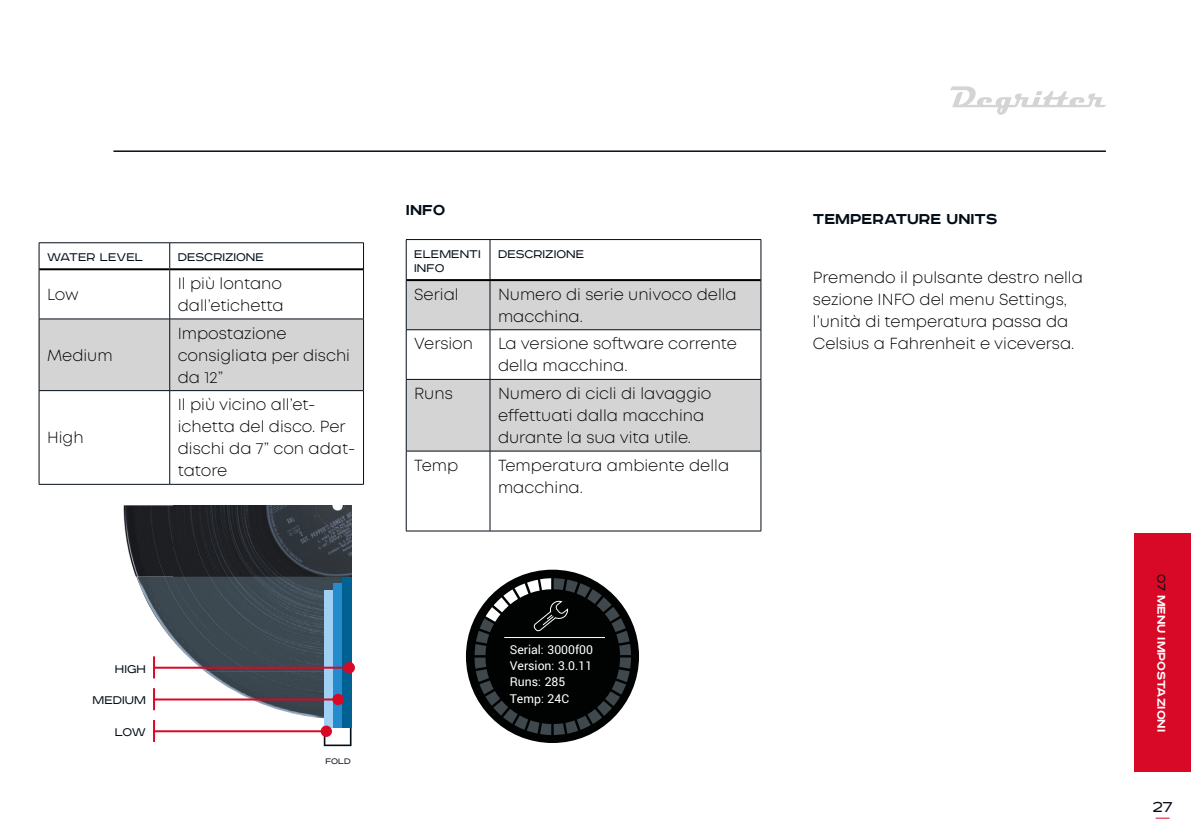
<style>
.page{position:relative;width:1191px;height:840px;background:#fff}
.page>*{position:absolute;margin:0;border:0;box-sizing:border-box;transform-origin:0 0}
.t1{font:700 18px "Road Radio";color:#030d18}
.t2{font:300 18px "Road Radio";color:#030d18}
.t3{font:300 16px/22px "Mont";color:#000}
.t4{font:300 14px/14px "Road Radio";color:#030d18}
.t5{font:700 14px "Road Radio";color:#fff}
.t6{font:13.6px/16.2px "Yantramanav";color:#fff}
.t7{font:300 10px "Road Radio";color:#030d18}
.s1{font-weight:300;color:#030d18}
</style>
<div class="page">
<svg style="left:1155px;top:817px;width:14px;height:1px"></svg>
<svg style="left:950px;top:86px;width:156px;height:29px"></svg>
<hr style="left:113px;top:150px;width:993px;height:2px;background:#030d18">
<div style="left:1134px;top:533px;width:57px;height:238px;background:#d70926"></div>
<svg style="left:407px;top:281px;width:353px;height:169px;fill:#d3d4d3"></svg>
<hr style="left:406px;top:239px;width:84px;height:1px;background:#030d18">
<hr style="left:406px;top:240px;width:1px;height:40px;background:#030d18">
<hr style="left:490px;top:239px;width:271px;height:1px;background:#030d18">
<hr style="left:489px;top:240px;width:1px;height:39px;background:#030d18">
<hr style="left:760px;top:240px;width:1px;height:40px;background:#030d18">
<hr style="left:406px;top:280px;width:1px;height:49px;background:#030d18">
<hr style="left:489px;top:281px;width:1px;height:48px;background:#030d18">
<hr style="left:760px;top:280px;width:1px;height:49px;background:#030d18">
<hr style="left:406px;top:329px;width:84px;height:1px;background:#030d18">
<hr style="left:406px;top:330px;width:1px;height:49px;background:#030d18">
<hr style="left:490px;top:329px;width:271px;height:1px;background:#030d18">
<hr style="left:489px;top:330px;width:1px;height:49px;background:#030d18">
<hr style="left:760px;top:330px;width:1px;height:49px;background:#030d18">
<hr style="left:406px;top:379px;width:84px;height:1px;background:#030d18">
<hr style="left:406px;top:379px;width:1px;height:71px;background:#030d18">
<hr style="left:490px;top:379px;width:271px;height:1px;background:#030d18">
<hr style="left:489px;top:379px;width:1px;height:71px;background:#030d18">
<hr style="left:760px;top:379px;width:1px;height:71px;background:#030d18">
<hr style="left:406px;top:450px;width:84px;height:1px;background:#030d18">
<hr style="left:406px;top:451px;width:1px;height:79px;background:#030d18">
<hr style="left:490px;top:450px;width:271px;height:1px;background:#030d18">
<hr style="left:489px;top:451px;width:1px;height:79px;background:#030d18">
<hr style="left:760px;top:451px;width:1px;height:79px;background:#030d18">
<hr style="left:406px;top:530px;width:84px;height:1px;background:#030d18">
<hr style="left:490px;top:530px;width:271px;height:1px;background:#030d18">
<hr style="left:406px;top:279px;width:84px;height:2px;background:#000">
<hr style="left:490px;top:279px;width:270px;height:2px;background:#000">
<svg style="left:40px;top:270px;width:323px;height:213px"></svg>
<div style="left:40px;top:319px;width:323px;height:71px;background:#d3d4d3"></div>
<hr style="left:39px;top:242px;width:131px;height:1px;background:#030d18">
<svg style="left:39px;top:243px;width:1px;height:25px"></svg>
<hr style="left:170px;top:242px;width:194px;height:1px;background:#030d18">
<svg style="left:169px;top:243px;width:1px;height:25px"></svg>
<svg style="left:363px;top:243px;width:1px;height:26px"></svg>
<hr style="left:39px;top:269px;width:1px;height:49px;background:#030d18">
<hr style="left:169px;top:270px;width:1px;height:48px;background:#030d18">
<hr style="left:363px;top:269px;width:1px;height:49px;background:#030d18">
<hr style="left:39px;top:318px;width:131px;height:1px;background:#030d18">
<hr style="left:39px;top:319px;width:1px;height:71px;background:#030d18">
<hr style="left:170px;top:318px;width:194px;height:1px;background:#030d18">
<hr style="left:169px;top:319px;width:1px;height:71px;background:#030d18">
<hr style="left:363px;top:319px;width:1px;height:71px;background:#030d18">
<hr style="left:39px;top:390px;width:131px;height:1px;background:#030d18">
<hr style="left:39px;top:390px;width:1px;height:94px;background:#030d18">
<hr style="left:170px;top:390px;width:194px;height:1px;background:#030d18">
<hr style="left:169px;top:390px;width:1px;height:94px;background:#030d18">
<hr style="left:363px;top:390px;width:1px;height:94px;background:#030d18">
<hr style="left:39px;top:483px;width:131px;height:1px;background:#030d18">
<hr style="left:170px;top:483px;width:194px;height:1px;background:#030d18">
<hr style="left:39px;top:268px;width:131px;height:2px;background:#000">
<hr style="left:170px;top:268px;width:193px;height:2px;background:#000">
<img style="left:123px;top:505px;width:228px;height:71px">
<img style="left:136px;top:576px;width:206px;height:95px">
<img style="left:205px;top:670px;width:119px;height:48px">
<svg style="left:324px;top:727px;width:27px;height:18px"></svg>
<div style="left:324px;top:590px;width:9px;height:137px;background:#9ed1f3"></div>
<div style="left:333px;top:583px;width:9px;height:144px;background:#248ccc"></div>
<div style="left:342px;top:576px;width:9px;height:151px;background:#006192"></div>
<svg style="left:343px;top:661px;width:12px;height:12px"></svg>
<hr style="left:153px;top:656px;width:2px;height:22px;background:#d70926">
<hr style="left:154px;top:666px;width:195px;height:2px;background:#d70926">
<div style="left:332px;top:693px;width:12px;height:11px;background:#d70926;border-radius:50%"></div>
<hr style="left:153px;top:687px;width:2px;height:22px;background:#d70926">
<hr style="left:154px;top:698px;width:184px;height:2px;background:#d70926">
<div style="left:321px;top:725px;width:11px;height:11px;background:#d70926;border-radius:50%"></div>
<hr style="left:153px;top:719px;width:2px;height:22px;background:#d70926">
<hr style="left:154px;top:729px;width:172px;height:2px;background:#d70926">
<div style="left:466px;top:569px;width:173px;height:173px;background:#010202;border-radius:87px"></div>
<svg style="left:474px;top:578px;width:157px;height:156px"></svg>
<p class="t4" style="left:47px;top:250px;width:97px">WATER LEVEL</p>
<p class="t4" style="left:178px;top:250px;width:88px">Descrizione</p>
<p class="t3" style="left:47px;top:283px;width:33px">Low</p>
<p class="t3" style="left:178px;top:272px;width:108px">Il più lontano dall’etichetta</p>
<p class="t3" style="left:47px;top:344px;width:67px">Medium</p>
<p class="t3" style="left:178px;top:322px;width:174px">Impostazione consigliata per dischi da 12”</p>
<p class="t3" style="left:47px;top:426px;width:38px">High</p>
<p class="t3" style="left:178px;top:393px;width:179px">Il più vicino all’et&shy;ichetta del disco. Per dischi da 7” con adat&shy;tatore</p>
<p class="t1" style="left:406px;top:200px;width:41px">INFO</p>
<p class="t4" style="left:414px;top:247px;width:68px">Elementi<br>Info</p>
<p class="t4" style="left:498px;top:247px;width:88px">Descrizione</p>
<p class="t3" style="left:414px;top:283px;width:46px">Serial</p>
<p class="t3" style="left:498px;top:283px;width:240px">Numero di serie univoco della macchina.</p>
<p class="t3" style="left:414px;top:333px;width:60px">Version</p>
<p class="t3" style="left:498px;top:333px;width:240px">La versione software corrente della macchina.</p>
<p class="t3" style="left:414px;top:382px;width:40px">Runs</p>
<p class="t3" style="left:498px;top:382px;width:215px">Numero di cicli di lavaggio effettuati dalla macchina durante la sua vita utile.</p>
<p class="t3" style="left:414px;top:454px;width:46px">Temp</p>
<p class="t3" style="left:498px;top:454px;width:233px">Temperatura ambiente della macchina.</p>
<p class="t4" style="left:115px;top:661px;width:32px">HIGH</p>
<p class="t4" style="left:92px;top:693px;width:55px">MEDIUM</p>
<p class="t4" style="left:115px;top:724px;width:33px">LOW</p>
<p class="t7" style="left:325px;top:755px;width:27px">FOLD</p>
<p class="t6" style="left:510px;top:641px;width:85px">Serial: 3000f00<br>Version: 3.0.11<br>Runs: 285<br>Temp: 24C</p>
<p class="t1" style="left:813px;top:209px;width:186px">Temperature units</p>
<p class="t3" style="left:813px;top:267px;width:271px">Premendo il pulsante destro nella sezione INFO del menu Settings, l’unità di temperatura passa da Celsius a Fahrenheit e viceversa.</p>
<p class="t5" style="left:1169px;top:573px;width:160px;rotate:90deg"><span class="s1">07</span> Menu Impostazioni</p>
<p class="t2" style="left:1152px;top:796px;width:22px">27</p>
</div>
